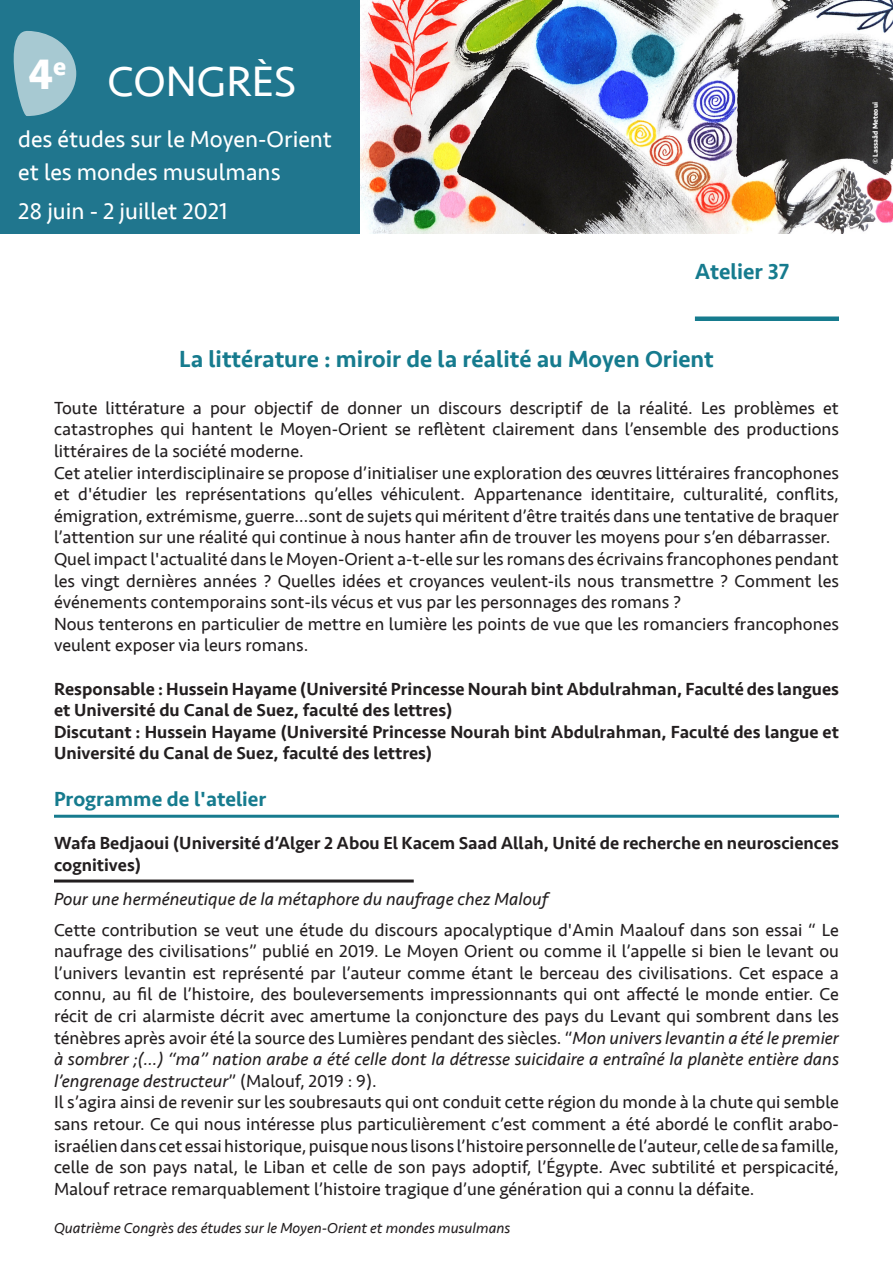
<style>
.page{position:relative;width:893px;height:1263px;background:#fff}
.page>*{position:absolute;margin:0;border:0;box-sizing:border-box;transform-origin:0 0}
.t1{font:43.8px "Seravek";color:#fff}
.t2{font:700 43.8px "Seravek";color:#fff}
.Titre_principal{font:500 24px "Seravek";color:#167b8e}
.t3{font:23.7px/32.8px "Seravek";color:#fff}
.Atelier{font:500 22.5px "Seravek";color:#167b8e}
.Programme{font:500 21px "Seravek";color:#167b8e}
.Texte{font:18px/21.6px "Seravek";color:#231f20;text-align:justify}
.Responsable_Discutan{font:500 18px/21.6px "Seravek";color:#231f20}
.Intervenants{font:500 18px/21.6px "Seravek";color:#231f20}
.Titre_communication{font:italic 18px "Seravek";color:#231f20}
.t4{font:italic 15px "Seravek";color:#231f20}
.t5{font:700 7.35px "Seravek";color:#fff}
.s1{font-style:italic}
</style>
<div class="page">
<img style="left:360px;top:0;width:533px;height:234px">
<div style="left:0;top:0;width:360px;height:234px;background:#20768e"></div>
<svg style="left:13px;top:31px;width:63px;height:85px"></svg>
<div style="left:695px;top:316px;width:144px;height:5px;background:#167b8e"></div>
<hr style="left:54px;top:815px;width:785px;height:3px;background:#167b8e">
<hr style="left:54px;top:879px;width:360px;height:3px;background:#231f20">
<h1 class="t1" style="left:108px;top:48px;width:190px">CONGRÈS</h1>
<h3 class="t3" style="left:18px;top:123px;width:315px">des études sur le Moyen-Orient et les mondes musulmans</h3>
<h3 class="t3" style="left:18px;top:195px;width:211px">28 juin - 2 juillet 2021</h3>
<h1 class="t2" style="left:28px;top:39px;width:40px">4<sup>e</sup></h1>
<p class="Atelier" style="left:695px;top:257px;width:96px">Atelier 37</p>
<p class="Titre_principal" style="left:179px;top:344px;width:536px">La littérature : miroir de la réalité au Moyen Orient</p>
<p class="Texte" style="left:54px;top:397px;width:786px">Toute littérature a pour objectif de donner un discours descriptif de la réalité. Les problèmes et catastrophes qui hantent le Moyen-Orient se reflètent clairement dans l’ensemble des productions littéraires de la société moderne.</p>
<p class="Texte" style="left:54px;top:462px;width:786px">Cet atelier interdisciplinaire se propose d’initialiser une exploration des œuvres littéraires francophones et d'étudier les représentations qu’elles véhiculent. Appartenance identitaire, culturalité, conflits, émigration, extrémisme, guerre…sont de sujets qui méritent d’être traités dans une tentative de braquer l’attention sur une réalité qui continue à nous hanter afin de trouver les moyens pour s’en débarrasser.</p>
<p class="Texte" style="left:54px;top:548px;width:786px">Quel impact l'actualité dans le Moyen-Orient a-t-elle sur les romans des écrivains francophones pendant les vingt dernières années ? Quelles idées et croyances veulent-ils nous transmettre ? Comment les événements contemporains sont-ils vécus et vus par les personnages des romans ?</p>
<p class="Texte" style="left:54px;top:613px;width:786px">Nous tenterons en particulier de mettre en lumière les points de vue que les romanciers francophones veulent exposer via leurs romans.</p>
<p class="Responsable_Discutan" style="left:54px;top:678px;width:786px">Responsable : Hussein Hayame (Université Princesse Nourah bint Abdulrahman, Faculté des langues et Université du Canal de Suez, faculté des lettres)</p>
<p class="Responsable_Discutan" style="left:54px;top:721px;width:786px">Discutant : Hussein Hayame (Université Princesse Nourah bint Abdulrahman, Faculté des langue et<br>Université du Canal de Suez, faculté des lettres)</p>
<p class="Programme" style="left:54px;top:786px;width:214px">Programme de l'atelier</p>
<p class="Intervenants" style="left:54px;top:833px;width:786px">Wafa Bedjaoui (Université d’Alger 2 Abou El Kacem Saad Allah, Unité de recherche en neurosciences cognitives)</p>
<p class="Titre_communication" style="left:54px;top:885px;width:496px">Pour une herméneutique de la métaphore du naufrage chez Malouf</p>
<p class="Texte" style="left:54px;top:919px;width:787px">Cette contribution se veut une étude du discours apocalyptique d'Amin Maalouf dans son essai “ Le naufrage des civilisations” publié en 2019. Le Moyen Orient ou comme il l’appelle si bien le levant ou l’univers levantin est représenté par l’auteur comme étant le berceau des civilisations. Cet espace a connu, au fil de l’histoire, des bouleversements impressionnants qui ont affecté le monde entier. Ce récit de cri alarmiste décrit avec amertume la conjoncture des pays du Levant qui sombrent dans les ténèbres après avoir été la source des Lumières pendant des siècles. “<span class="s1">Mon univers levantin a été le premier à sombrer ;(…) “ma” nation arabe a été celle dont la détresse suicidaire a entraîné la planète entière dans l’engrenage destructeur</span>” (Malouf, 2019 : 9).</p>
<p class="Texte" style="left:54px;top:1091px;width:786px">Il s’agira ainsi de revenir sur les soubresauts qui ont conduit cette région du monde à la chute qui semble sans retour. Ce qui nous intéresse plus particulièrement c’est comment a été abordé le conflit arabo&shy;israélien dans cet essai historique, puisque nous lisons l’histoire personnelle de l’auteur, celle de sa famille, celle de son pays natal, le Liban et celle de son pays adoptif, l’Égypte. Avec subtilité et perspicacité, Malouf retrace remarquablement l’histoire tragique d’une génération qui a connu la défaite.</p>
<p class="t4" style="left:54px;top:1216px;width:458px">Quatrième Congrès des études sur le Moyen-Orient et mondes musulmans</p>
<p class="t5" style="left:869px;top:164px;width:64px;rotate:-90deg">© Lassaâd Meteoui</p>
</div>
